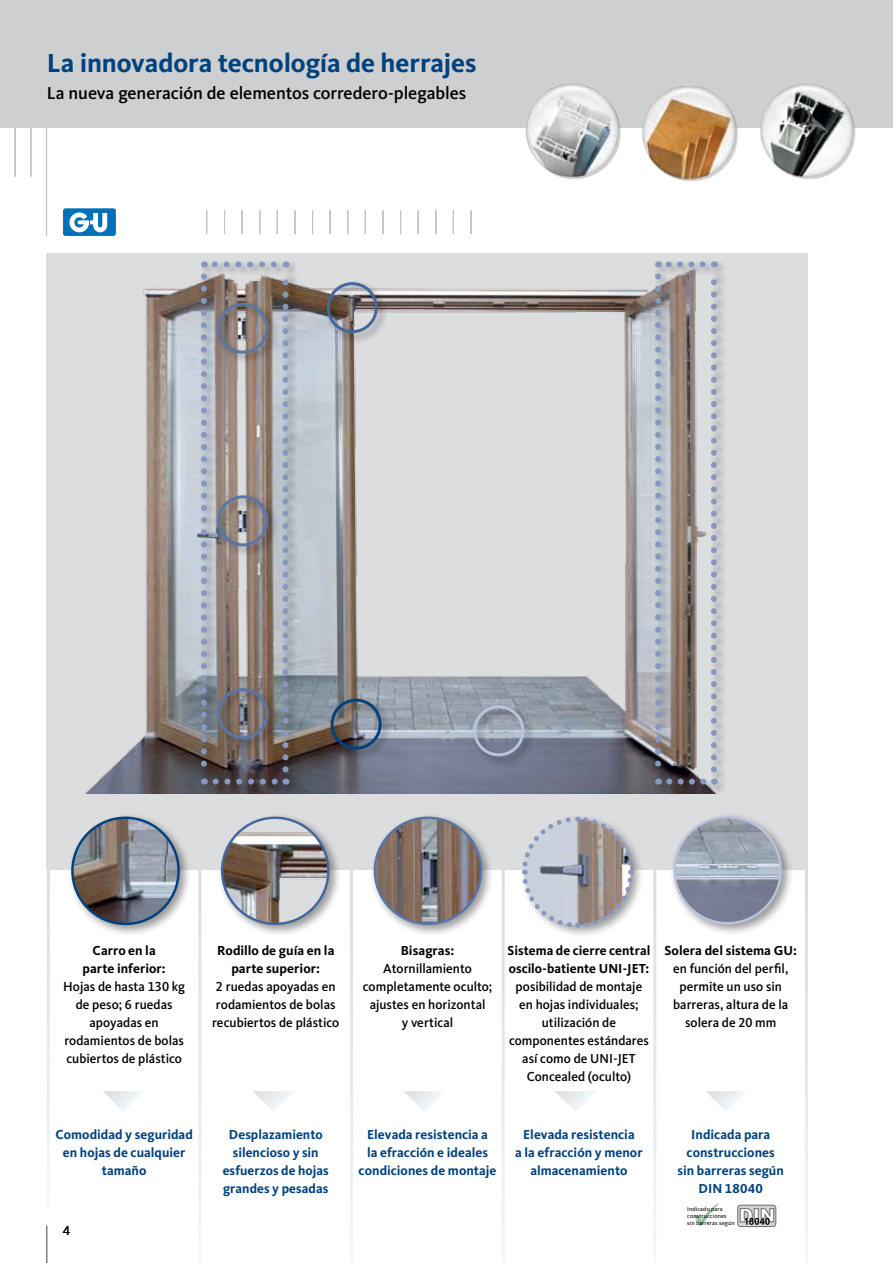
<style>
.page{position:relative;width:893px;height:1263px;background:#fff}
.page>*{position:absolute;margin:0;border:0;box-sizing:border-box;transform-origin:0 0}
.t1{font:700 27px "Kievit Pro";letter-spacing:-.005em;color:#00427e}
.t2{font:500 18px "Kievit Pro";color:#000}
.t3{font:500 13.5px/18px "Kievit Pro";color:#000;text-align:center}
.t4{font:700 13.5px/18px "Kievit Pro";letter-spacing:.005em;color:#00427e;text-align:center}
.t5{font:700 13.5px/18px "Kievit Pro";letter-spacing:.005em;color:#000;text-align:center}
.t6{font:13.5px "Kievit Pro";color:#000}
.t7{font:6.15px/6.9px "Kievit Pro";letter-spacing:.015em;color:#000}
</style>
<div class="page">
<svg style="left:103px;top:1091px;width:41px;height:20px"></svg>
<svg style="left:253px;top:1091px;width:41px;height:21px"></svg>
<svg style="left:404px;top:1091px;width:40px;height:21px"></svg>
<svg style="left:555px;top:1091px;width:40px;height:21px"></svg>
<svg style="left:706px;top:1091px;width:40px;height:21px"></svg>
<div style="left:47px;top:253px;width:761px;height:617px;background:#dcddde"></div>
<img style="left:85px;top:283px;width:567px;height:510px">
<div style="left:328px;top:696px;width:65px;height:65px;background:#000;opacity:.4"></div>
<div style="left:331px;top:699px;width:51px;height:51px;border:3px solid #00427e;border-radius:50%"></div>
<div style="left:324px;top:280px;width:65px;height:64px;background:#000;opacity:.4"></div>
<div style="left:327px;top:282px;width:51px;height:51px;border:3px solid #44679c;border-radius:50%"></div>
<div style="left:652px;top:259px;width:76px;height:537px;background:#000;opacity:.4"></div>
<svg style="left:669px;top:778px;width:39px;height:6px"></svg>
<svg style="left:655px;top:276px;width:6px;height:508px;background:#a0aabc"></svg>
<svg style="left:711px;top:261px;width:6px;height:508px"></svg>
<svg style="left:658px;top:261px;width:45px;height:6px"></svg>
<div style="left:198px;top:259px;width:101px;height:537px;background:#000;opacity:.4"></div>
<svg style="left:201px;top:276px;width:6px;height:508px;background:#99a3b6"></svg>
<svg style="left:216px;top:778px;width:70px;height:6px"></svg>
<svg style="left:282px;top:261px;width:6px;height:508px;background:#99a4b6"></svg>
<svg style="left:204px;top:261px;width:70px;height:6px"></svg>
<div style="left:471px;top:703px;width:64px;height:64px;background:#000;opacity:.4"></div>
<div style="left:473px;top:705px;width:51px;height:51px;border:3px solid #bac3db;border-radius:50%"></div>
<div style="left:217px;top:812px;width:125px;height:125px;background:#000;opacity:.4"></div>
<img style="left:222px;top:818px;width:106px;height:106px;border-radius:53px">
<div style="left:221px;top:816px;width:108px;height:109px;border:2px solid #44679c;border-radius:50%"></div>
<div style="left:67px;top:812px;width:125px;height:125px;background:#000;opacity:.4"></div>
<img style="left:72px;top:818px;width:107px;height:106px;border-radius:53px">
<div style="left:71px;top:816px;width:109px;height:109px;border:2px solid #00427e;border-radius:50%"></div>
<div style="left:370px;top:812px;width:124px;height:125px;background:#000;opacity:.4"></div>
<img style="left:375px;top:818px;width:106px;height:106px;border-radius:53px">
<div style="left:374px;top:816px;width:108px;height:109px;border:2px solid #5976a7;border-radius:50%"></div>
<div style="left:518px;top:813px;width:127px;height:126px;background:#000;opacity:.4"></div>
<svg style="left:519px;top:814px;width:117px;height:116px"></svg>
<div style="left:669px;top:812px;width:125px;height:124px;background:#000;opacity:.4"></div>
<img style="left:674px;top:817px;width:107px;height:106px;border-radius:53px">
<div style="left:673px;top:816px;width:109px;height:108px;border:2px solid #bac3db;border-radius:50%"></div>
<div style="left:0;top:0;width:893px;height:128px;background:#cdcfd0"></div>
<hr style="left:46px;top:128px;width:1px;height:108px;background:#bfc6c7">
<hr style="left:31px;top:128px;width:1px;height:49px;background:#bfc6c7">
<hr style="left:15px;top:128px;width:1px;height:49px;background:#bfc6c7">
<hr style="left:47px;top:1226px;width:1px;height:37px;background:#727c7d">
<svg style="left:206px;top:210px;width:1px;height:24px"></svg>
<svg style="left:224px;top:210px;width:1px;height:24px"></svg>
<svg style="left:242px;top:210px;width:1px;height:24px"></svg>
<svg style="left:259px;top:210px;width:1px;height:24px"></svg>
<svg style="left:277px;top:210px;width:1px;height:24px"></svg>
<svg style="left:295px;top:210px;width:1px;height:24px"></svg>
<svg style="left:312px;top:210px;width:1px;height:24px"></svg>
<svg style="left:330px;top:210px;width:1px;height:24px"></svg>
<svg style="left:347px;top:210px;width:1px;height:24px"></svg>
<svg style="left:365px;top:210px;width:1px;height:24px"></svg>
<svg style="left:383px;top:210px;width:1px;height:24px"></svg>
<svg style="left:400px;top:210px;width:1px;height:24px"></svg>
<svg style="left:418px;top:210px;width:1px;height:24px"></svg>
<svg style="left:435px;top:210px;width:1px;height:24px"></svg>
<svg style="left:453px;top:210px;width:1px;height:24px"></svg>
<svg style="left:471px;top:210px;width:1px;height:24px"></svg>
<div style="left:63px;top:209px;width:53px;height:27px;background:#0070bb;border-radius:2px"></div>
<svg style="left:69px;top:212px;width:38px;height:20px"></svg>
<svg style="left:737px;top:1204px;width:40px;height:23px"></svg>
<div style="left:738px;top:1205px;width:38px;height:21px;background:#d1d3d4;border-radius:3px"></div>
<div style="left:738px;top:1205px;width:38px;height:22px;border:1px solid #6d6e71;border-radius:3px"></div>
<svg style="left:740px;top:1208px;width:34px;height:17px"></svg>
<img style="left:525px;top:83px;width:96px;height:96px">
<img style="left:642px;top:86px;width:96px;height:96px">
<img style="left:760px;top:83px;width:96px;height:96px">
<h1 class="t1" style="left:47px;top:46px;width:431px">La innovadora tecnología de herrajes</h1>
<h2 class="t2" style="left:47px;top:82px;width:421px">La nueva generación de elementos corredero-plegables</h2>
<p class="t5" style="left:83px;top:941px;width:85px">Carro en la parte inferior:</p>
<p class="t3" style="left:63px;top:977px;width:123px">Hojas de hasta 130 kg de peso; 6 ruedas apoyadas en rodamientos de bolas cubiertos de plástico</p>
<p class="t4" style="left:55px;top:1126px;width:139px">Comodidad y seguridad en hojas de cualquier tamaño</p>
<p class="t6" style="left:63px;top:1222px;width:9px">4</p>
<p class="t5" style="left:217px;top:941px;width:119px">Rodillo de guía en la parte superior:</p>
<p class="t3" style="left:212px;top:977px;width:129px;text-align:left">2 ruedas apoyadas en rodamientos de bolas recubiertos de plástico</p>
<p class="t4" style="left:223px;top:1126px;width:108px">Desplazamiento silencioso y sin esfuerzos de hojas grandes y pesadas</p>
<p class="t5" style="left:401px;top:941px;width:55px">Bisagras:</p>
<p class="t3" style="left:363px;top:959px;width:131px">Atornillamiento completamente oculto; ajustes en horizontal<br>y vertical</p>
<p class="t5" style="left:508px;top:941px;width:144px;text-align:left">Sistema de cierre central oscilo-batiente UNI</p>
<p class="t5" style="left:623px;top:959px;width:28px">-JET:</p>
<p class="t3" style="left:509px;top:977px;width:141px">posibilidad de montaje en hojas individuales; utilización de componentes estándares así como de UNI-JET<br>Concealed (oculto)</p>
<p class="t5" style="left:664px;top:941px;width:134px">Solera del sistema GU :</p>
<p class="t3" style="left:673px;top:959px;width:117px">en función del perfil, permite un uso sin barreras, altura de la solera de 20 mm</p>
<p class="t4" style="left:359px;top:1126px;width:139px">Elevada resistencia a<br>la efracción e ideales condiciones de montaje</p>
<p class="t4" style="left:515px;top:1126px;width:129px">Elevada resistencia<br>a la efracción y menor almacenamiento</p>
<p class="t4" style="left:691px;top:1125px;width:81px">I ndicada para</p>
<p class="t4" style="left:687px;top:1143px;width:90px">construcciones</p>
<p class="t4" style="left:678px;top:1161px;width:108px">sin barreras según</p>
<p class="t4" style="left:698px;top:1179px;width:9px">DIN</p>
<p class="t4" style="left:725px;top:1179px;width:40px">18040</p>
<p class="t7" style="left:687px;top:1205px;width:49px">Indicado para construcciones sin barreras según</p>
</div>
